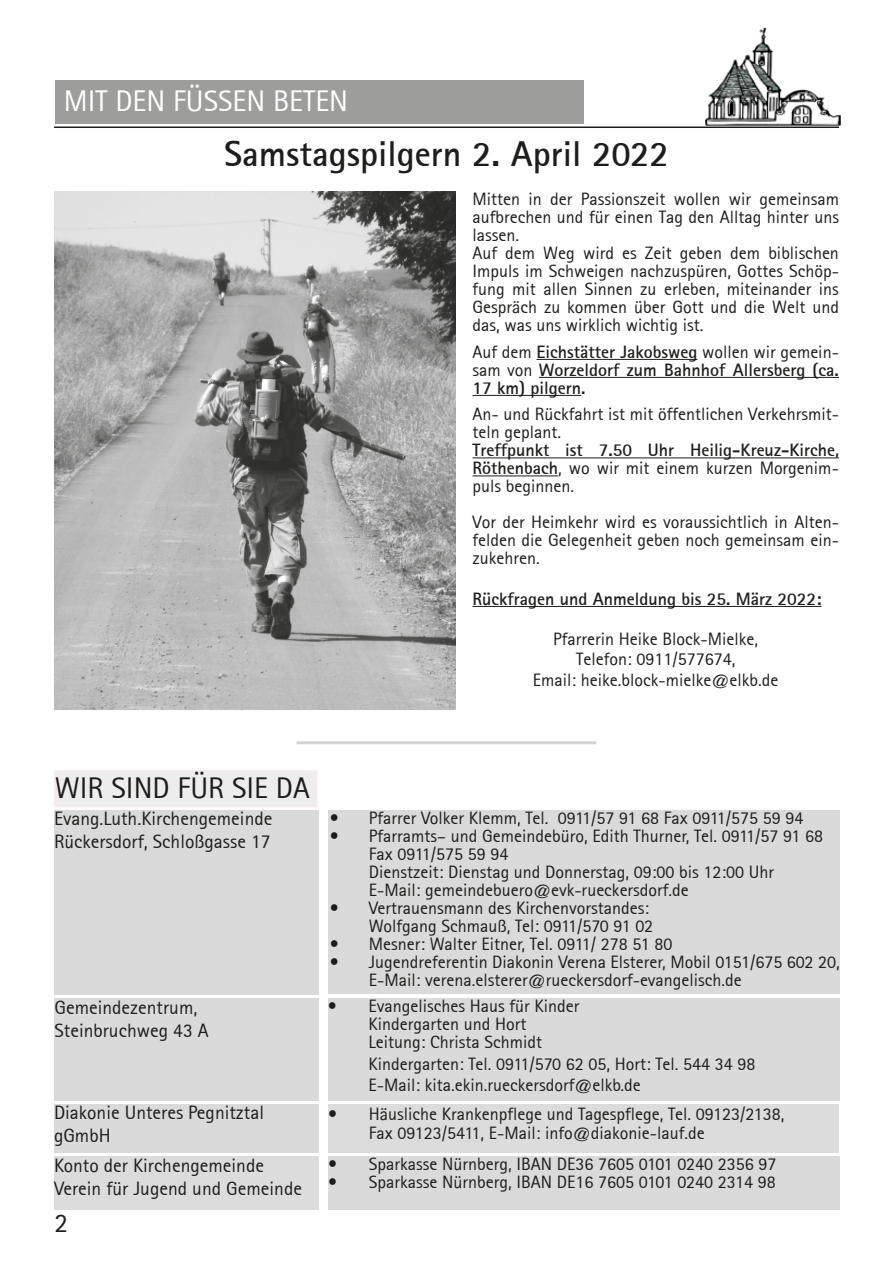
<style>
.page{position:relative;width:893px;height:1263px;background:#fff}
.page>*{position:absolute;margin:0;border:0;box-sizing:border-box;transform-origin:0 0}
.Überschrift{font:36px "Rotis Sans Serif Bold 65";color:#1d1d1b}
.Seitenüberschrift__l{font:30px "Rotis Sans Serif 55";color:#fff}
.Gemeindebrief{font:30px "Rotis Sans Serif 55";color:#1d1d1b}
.SeitennumerierungGer{font:27px "Rotis Sans Serif 55";color:#1d1d1b}
.WirSindFürSieDa__lin{font:19.5px/23.4px "Rotis Sans Serif 55";color:#1d1d1b}
.WirSindFürSieDa__rec{font:18px/18px "Rotis Sans Serif 55";color:#1d1d1b;text-align:justify}
.Gottesdiensttermin{font:18px/18px "Rotis Sans Serif Bold 65";color:#1d1d1b;text-align:justify}
.Gottesdiensttermin-2{font:18px "Rotis Sans Serif 55";color:#1d1d1b}
.s1{font-family:"Rotis Sans Serif 55"}
</style>
<div class="page">
<hr style="left:536px;top:359px;width:161px;height:1px;background:#1d1d1b">
<hr style="left:539px;top:377px;width:300px;height:1px;background:#1d1d1b">
<hr style="left:472px;top:395px;width:109px;height:1px;background:#1d1d1b">
<hr style="left:472px;top:457px;width:367px;height:1px;background:#1d1d1b">
<hr style="left:472px;top:475px;width:86px;height:1px;background:#1d1d1b">
<hr style="left:472px;top:606px;width:349px;height:1px;background:#1d1d1b">
<div style="left:55px;top:771px;width:262px;height:35px;background:#ededed"></div>
<hr style="left:54px;top:126px;width:785px;height:2px;background:#1d1d1b">
<img style="left:705px;top:28px;width:135px;height:97px">
<div style="left:54px;top:810px;width:265px;height:185px;background:#dadada"></div>
<div style="left:54px;top:999px;width:265px;height:102px;background:#dadada"></div>
<div style="left:54px;top:1104px;width:265px;height:49px;background:#dadada"></div>
<div style="left:54px;top:1157px;width:264px;height:53px;background:#dcdcdc"></div>
<div style="left:328px;top:810px;width:512px;height:184px;background:#dadada"></div>
<div style="left:328px;top:998px;width:511px;height:102px;background:#dadada"></div>
<div style="left:328px;top:1104px;width:511px;height:49px;background:#dcdcdc"></div>
<div style="left:328px;top:1157px;width:511px;height:53px;background:#dadada"></div>
<div style="left:55px;top:80px;width:529px;height:43px;background:#9d9d9c"></div>
<hr style="left:296px;top:741px;width:300px;height:3px;background:#1d1d1b">
<img style="left:54px;top:191px;width:401px;height:519px">
<p class="Seitenüberschrift__l" style="left:64px;top:83px;width:286px">MIT DEN FÜSSEN BETEN</p>
<p class="Überschrift" style="left:224px;top:131px;width:446px">Samstagspilgern 2. April 2022</p>
<p class="WirSindFürSieDa__rec" style="left:472px;top:190px;width:368px">Mitten in der Passionszeit wollen wir gemeinsam aufbrechen und für einen Tag den Alltag hinter uns lassen.</p>
<p class="WirSindFürSieDa__rec" style="left:472px;top:244px;width:368px">Auf dem Weg wird es Zeit geben dem biblischen Impuls im Schweigen nachzuspüren, Gottes Schöp&shy;fung mit allen Sinnen zu erleben, miteinander ins Gespräch zu kommen über Gott und die Welt und das, was uns wirklich wichtig ist.</p>
<p class="Gottesdiensttermin" style="left:472px;top:342px;width:368px"><span class="s1">Auf dem</span> Eichstätter Jakobsweg <span class="s1">wollen wir gemein&shy;sam von</span> Worzeldorf zum Bahnhof Allersberg (ca.<br>17 km) pilgern.</p>
<p class="WirSindFürSieDa__rec" style="left:472px;top:405px;width:368px">An- und Rückfahrt ist mit öffentlichen Verkehrsmit&shy;teln geplant.</p>
<p class="Gottesdiensttermin" style="left:472px;top:441px;width:368px">Treffpunkt ist 7.50 Uhr Heilig-Kreuz-Kirche, Röthenbach<span class="s1">, wo wir mit einem kurzen Morgenim&shy;puls beginnen.</span></p>
<p class="WirSindFürSieDa__rec" style="left:472px;top:513px;width:368px">Vor der Heimkehr wird es voraussichtlich in Alten&shy;felden die Gelegenheit geben noch gemeinsam ein&shy;zukehren.</p>
<p class="Gottesdiensttermin" style="left:472px;top:589px;width:350px">Rückfragen und Anmeldung bis 25. März 2022:</p>
<p class="Gottesdiensttermin-2" style="left:553px;top:628px;width:206px">Pfarrerin Heike Block-Mielke,</p>
<p class="Gottesdiensttermin-2" style="left:576px;top:649px;width:161px">Telefon: 0911/577674,</p>
<p class="Gottesdiensttermin-2" style="left:533px;top:669px;width:247px">Email: heike.block-mielke@elkb.de</p>
<p class="Gemeindebrief" style="left:55px;top:770px;width:256px">WIR SIND FÜR SIE DA</p>
<p class="WirSindFürSieDa__lin" style="left:54px;top:806px;width:220px">Evang.Luth.Kirchengemeinde</p>
<p class="WirSindFürSieDa__lin" style="left:54px;top:830px;width:218px">Rückersdorf, Schloßgasse 17</p>
<p class="WirSindFürSieDa__lin" style="left:54px;top:995px;width:156px">Gemeindezentrum,<br>Steinbruchweg 43 A</p>
<p class="WirSindFürSieDa__lin" style="left:54px;top:1100px;width:212px">Diakonie Unteres Pegnitztal gGmbH</p>
<p class="WirSindFürSieDa__lin" style="left:54px;top:1153px;width:212px">Konto der Kirchengemeinde</p>
<p class="WirSindFürSieDa__lin" style="left:54px;top:1176px;width:250px">Verein für Jugend und Gemeinde</p>
<p class="SeitennumerierungGer" style="left:54px;top:1206px;width:15px">2</p>
<p class="WirSindFürSieDa__rec" style="left:330px;top:808px;width:475px">• Pfarrer Volker Klemm, Tel. 0911/57 91 68 Fax 0911/575 59 94</p>
<p class="WirSindFürSieDa__rec" style="left:330px;top:826px;width:495px">• Pfarramts– und Gemeindebüro, Edith Thurner, Tel. 0911/57 91 68</p>
<p class="WirSindFürSieDa__rec" style="left:369px;top:844px;width:141px">Fax 0911/575 59 94</p>
<p class="WirSindFürSieDa__rec" style="left:369px;top:862px;width:407px">Dienstzeit: Dienstag und Donnerstag, 09:00 bis 12:00 Uhr</p>
<p class="WirSindFürSieDa__rec" style="left:369px;top:880px;width:322px">E-Mail: gemeindebuero@evk-rueckersdorf.de</p>
<p class="WirSindFürSieDa__rec" style="left:330px;top:898px;width:321px">• Vertrauensmann des Kirchenvorstandes:</p>
<p class="WirSindFürSieDa__rec" style="left:369px;top:916px;width:286px">Wolfgang Schmauß, Tel: 0911/570 91 02</p>
<p class="WirSindFürSieDa__rec" style="left:330px;top:934px;width:344px">• Mesner: Walter Eitner, Tel. 0911/ 278 51 80</p>
<p class="WirSindFürSieDa__rec" style="left:369px;top:952px;width:473px;text-indent:-39px">• Jugendreferentin Diakonin Verena Elsterer, Mobil 0151/675 602 20,<br>E-Mail: verena.elsterer@rueckersdorf-evangelisch.de</p>
<p class="WirSindFürSieDa__rec" style="left:328px;top:997px;width:253px">• Evangelisches Haus für Kinder</p>
<p class="WirSindFürSieDa__rec" style="left:368px;top:1015px;width:159px">Kindergarten und Hort</p>
<p class="WirSindFürSieDa__rec" style="left:368px;top:1033px;width:175px">Leitung: Christa Schmidt</p>
<p class="WirSindFürSieDa__rec" style="left:368px;top:1054px;width:388px">Kindergarten: Tel. 0911/570 62 05, Hort: Tel. 544 34 98</p>
<p class="WirSindFürSieDa__rec" style="left:368px;top:1076px;width:274px">E-Mail: kita.ekin.rueckersdorf@elkb.de</p>
<p class="WirSindFürSieDa__rec" style="left:328px;top:1105px;width:458px">• Häusliche Krankenpflege und Tagespflege, Tel. 09123/2138,</p>
<p class="WirSindFürSieDa__rec" style="left:369px;top:1124px;width:337px">Fax 09123/5411, E-Mail: info@diakonie-lauf.de</p>
<p class="WirSindFürSieDa__rec" style="left:328px;top:1155px;width:450px">• Sparkasse Nürnberg, IBAN DE36 7605 0101 0240 2356 97</p>
<p class="WirSindFürSieDa__rec" style="left:328px;top:1173px;width:449px">• Sparkasse Nürnberg, IBAN DE16 7605 0101 0240 2314 98</p>
</div>
